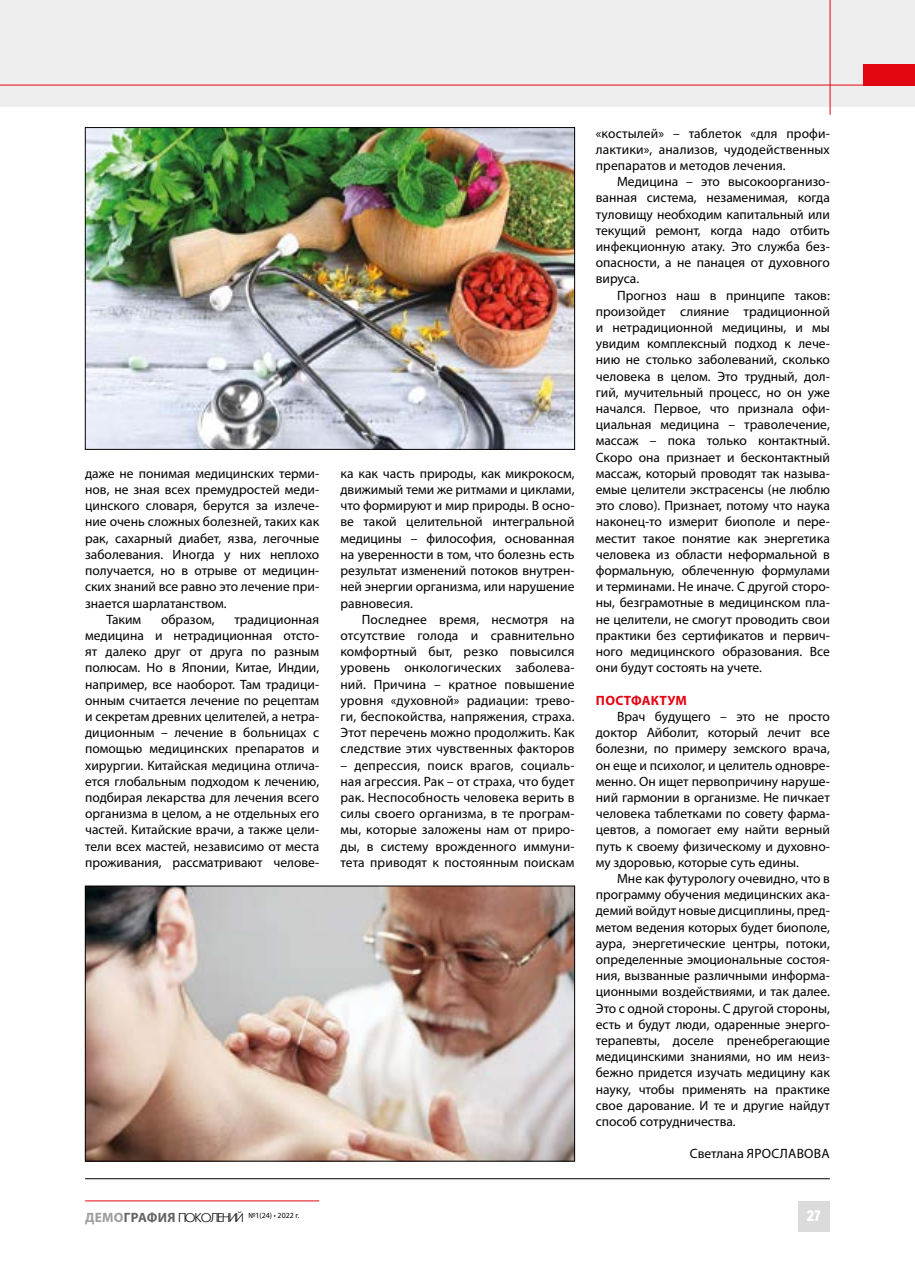
<style>
.page{position:relative;width:915px;height:1276px;background:#fff}
.page>*{position:absolute;margin:0;border:0;box-sizing:border-box;transform-origin:0 0}
.t1{font:13.5px/16.2px "Myriad Pro";color:#000;text-align:justify}
.t2{font:700 13.5px "Myriad Pro";letter-spacing:.02em;color:#e30613}
.t3{font:7.8px "Myriad Pro";color:#000}
.s1{font-weight:700;font-size:13.5px;color:#9d9d9c}
.s2{font-weight:700;font-size:13.5px;color:#646363}
.s3{font-family:"Futura";font-weight:300;font-size:13.95px}
</style>
<div class="page">
<hr style="left:85px;top:1178px;width:744px;height:1px;background:#000">
<div style="left:0;top:0;width:914px;height:106px;background:#eee"></div>
<hr style="left:0;top:0;width:1px;height:106px;background:#000">
<div style="left:797px;top:1200px;width:32px;height:31px;background:#dbdbdb"></div>
<svg style="left:807px;top:1210px;width:13px;height:11px"></svg>
<hr style="left:85px;top:1200px;width:234px;height:1px;background:#e30613">
<hr style="left:0;top:85px;width:914px;height:1px;background:#e30613">
<div style="left:863px;top:64px;width:51px;height:21px;background:#e30613"></div>
<hr style="left:829px;top:0;width:1px;height:115px;background:#e30613">
<img style="left:87px;top:129px;width:485px;height:318px">
<div style="left:85px;top:127px;width:489px;height:322px;border:1px solid #000"></div>
<img style="left:87px;top:888px;width:485px;height:271px">
<div style="left:85px;top:886px;width:489px;height:275px;border:1px solid #000"></div>
<p class="t1" style="left:85px;top:465px;width:235px">даже не понимая медицинских терми-</p>
<p class="t1" style="left:85px;top:481px;width:235px">нов, не зная всех премудростей меди-</p>
<p class="t1" style="left:85px;top:497px;width:235px">цинского словаря, берутся за излече-</p>
<p class="t1" style="left:85px;top:513px;width:235px">ние очень сложных болезней, таких как</p>
<p class="t1" style="left:85px;top:530px;width:235px">рак, сахарный диабет, язва, легочные</p>
<p class="t1" style="left:85px;top:546px;width:235px">заболевания. Иногда у них неплохо</p>
<p class="t1" style="left:85px;top:562px;width:235px">получается, но в отрыве от медицин-</p>
<p class="t1" style="left:85px;top:578px;width:235px">ских знаний все равно это лечение при-</p>
<p class="t1" style="left:85px;top:594px;width:143px">знается шарлатанством.</p>
<p class="t1" style="left:106px;top:611px;width:36px">Таким</p>
<p class="t1" style="left:161px;top:611px;width:55px">образом,</p>
<p class="t1" style="left:85px;top:611px;width:235px;text-indent:149px">традиционная медицина и нетрадиционная отсто&shy;ят далеко друг от друга по разным полюсам. Но в Японии, Китае, Индии, например, все наоборот. Там традици&shy;онным считается лечение по рецептам и секретам древних целителей, а нетра&shy;диционным – лечение в больницах с помощью медицинских препаратов и хирургии. Китайская медицина отлича&shy;ется глобальным подходом к лечению, подбирая лекарства для лечения всего организма в целом, а не отдельных его частей. Китайские врачи, а также цели&shy;тели всех мастей, независимо от места проживания, рассматривают челове-</p>
<p class="t3" style="left:85px;top:1210px;width:215px"><span class="s1">ДЕМО</span><span class="s2">ГРАФИЯ</span> <span class="s3">ПОКОЛЕНИЙ</span> №1(24) • 2022 г.</p>
<p class="t1" style="left:340px;top:465px;width:235px">ка как часть природы, как микрокосм, движимый теми же ритмами и циклами, что формируют и мир природы. В осно&shy;ве такой целительной интегральной медицины – философия, основанная на уверенности в том, что болезнь есть результат изменений потоков внутрен&shy;ней энергии организма, или нарушение равновесия.</p>
<p class="t1" style="left:340px;top:611px;width:235px;text-indent:21px">Последнее время, несмотря на отсутствие голода и сравнительно комфортный быт, резко повысился уровень онкологических заболева&shy;ний. Причина – кратное повышение уровня «духовной» радиации: трево&shy;ги, беспокойства, напряжения, страха.<br>Этот перечень можно продолжить. Как следствие этих чувственных факторов</p>
<p class="t1" style="left:340px;top:756px;width:235px">– депрессия, поиск врагов, социаль&shy;ная агрессия. Рак – от страха, что будет рак. Неспособность человека верить в силы своего организма, в те програм&shy;мы, которые заложены нам от приро&shy;ды, в систему врожденного иммуни&shy;тета приводят к постоянным поискам</p>
<p class="t1" style="left:595px;top:125px;width:235px">«костылей» – таблеток «для профи&shy;лактики», анализов, чудодейственных препаратов и методов лечения.</p>
<p class="t1" style="left:595px;top:173px;width:235px;text-indent:21px">Медицина – это высокоорганизо&shy;ванная система, незаменимая, когда туловищу необходим капитальный или текущий ремонт, когда надо отбить инфекционную атаку. Это служба без&shy;опасности, а не панацея от духовного вируса.</p>
<p class="t1" style="left:595px;top:287px;width:235px;text-indent:21px">Прогноз наш в принципе таков: произойдет слияние традиционной и нетрадиционной медицины, и мы увидим комплексный подход к лече&shy;нию не столько заболеваний, сколько человека в целом. Это трудный, дол&shy;гий, мучительный процесс, но он уже начался. Первое, что признала офи&shy;циальная медицина – траволечение, массаж – пока только контактный.<br>Скоро она признает и бесконтактный массаж, который проводят так называ&shy;емые целители экстрасенсы (не люблю это слово). Признает, потому что наука наконец-то измерит биополе и пере&shy;местит такое понятие как энергетика человека из области неформальной в формальную, облеченную формулами и терминами. Не иначе. С другой сторо&shy;ны, безграмотные в медицинском пла&shy;не целители, не смогут проводить свои практики без сертификатов и первич&shy;ного медицинского образования. Все они будут состоять на учете.</p>
<p class="t2" style="left:595px;top:691px;width:92px">ПОСТФАКТУМ</p>
<p class="t1" style="left:595px;top:708px;width:235px;text-indent:21px">Врач будущего – это не просто доктор Айболит, который лечит все болезни, по примеру земского врача, он еще и психолог, и целитель одновре&shy;менно. Он ищет первопричину наруше&shy;ний гармонии в организме. Не пичкает человека таблетками по совету фарма&shy;цевтов, а помогает ему найти верный путь к своему физическому и духовно&shy;му здоровью, которые суть едины.</p>
<p class="t1" style="left:595px;top:870px;width:235px;text-indent:21px">Мне как футурологу очевидно, что в программу обучения медицинских ака&shy;демий войдут новые дисциплины, пред&shy;метом ведения которых будет биополе, аура, энергетические центры, потоки, определенные эмоциональные состоя&shy;ния, вызванные различными информа&shy;ционными воздействиями, и так далее.<br>Это с одной стороны. С другой стороны, есть и будут люди, одаренные энерго&shy;терапевты, доселе пренебрегающие медицинскими знаниями, но им неиз&shy;бежно придется изучать медицину как науку, чтобы применять на практике свое дарование. И те и другие найдут способ сотрудничества.</p>
<p class="t1" style="left:689px;top:1145px;width:141px">Светлана ЯРОСЛАВОВА</p>
</div>
